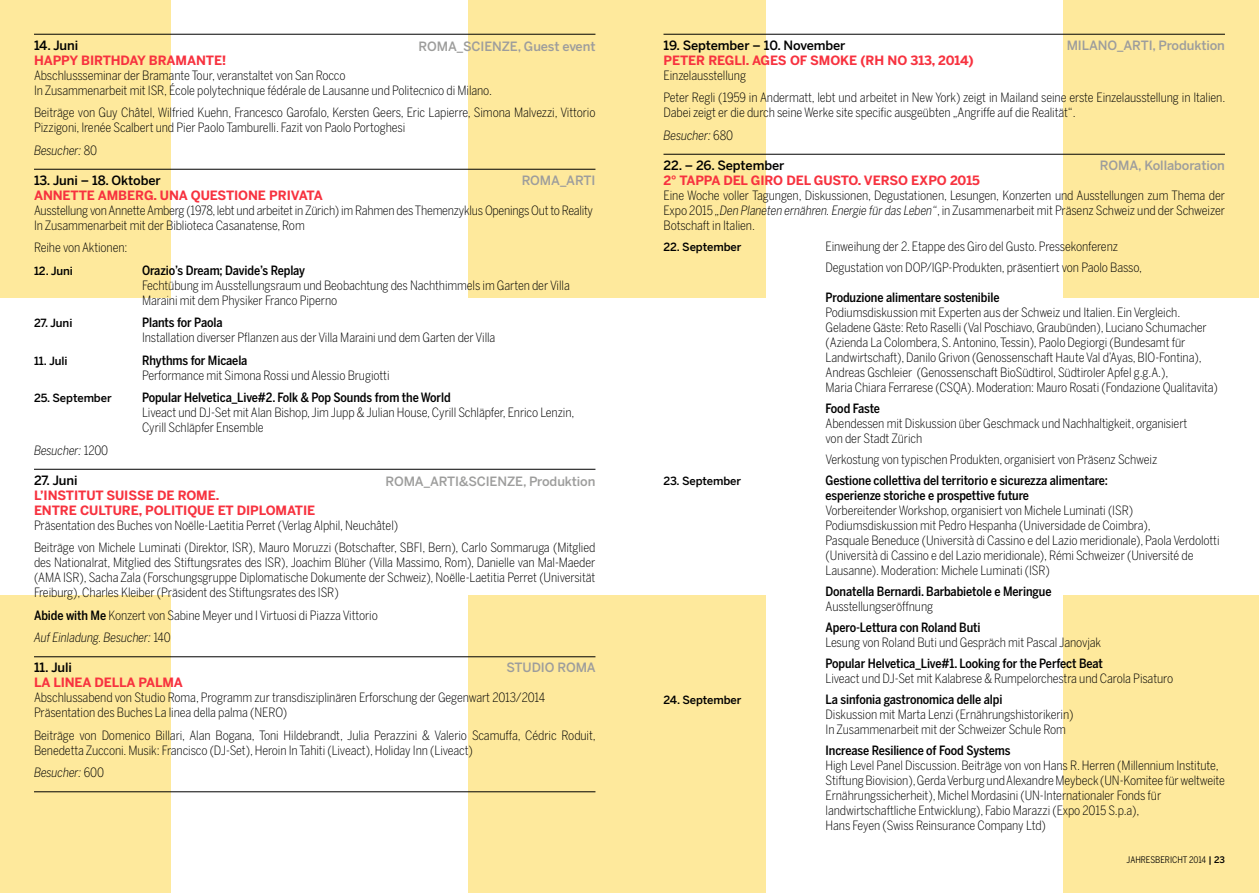
<style>
.page{position:relative;width:1259px;height:893px;background:#fff}
.page>*{position:absolute;margin:0;border:0;box-sizing:border-box;transform-origin:0 0}
.t1{font:300 12.75px/15px "Benton Sans Cond";letter-spacing:-.01em;color:#000}
.t2{font:500 12.75px/15px "Benton Sans Cond";letter-spacing:-.01em;color:#000}
.t3{font:700 12.75px/15px "Benton Sans";letter-spacing:-.01em;color:#f7323f}
.t4{font:500 12.75px "Benton Sans";letter-spacing:-.01em;color:#9d9d9c}
.t5{font:500 12.75px "Benton Sans";letter-spacing:-.01em;color:#000}
.t6{font:italic 300 12.75px "Benton Sans Cond";letter-spacing:-.01em;color:#000}
.t7{font:500 11.25px "Benton Sans";letter-spacing:-.01em;color:#000}
.t8{font:9px "Benton Sans Cond";color:#000}
.s1{font-style:normal}
.s2{font-weight:500}
.s3{font-style:italic}
.s4{font-family:"Benton Sans";font-weight:500}
</style>
<div class="page">
<div style="left:0;top:0;width:170px;height:298px;background:#fee99c"></div>
<div style="left:1063px;top:0;width:196px;height:298px;background:#fee99c"></div>
<div style="left:0;top:595px;width:170px;height:298px;background:#fee99c"></div>
<div style="left:468px;top:0;width:297px;height:298px;background:#fee99c"></div>
<div style="left:468px;top:595px;width:297px;height:298px;background:#fee99c"></div>
<div style="left:1063px;top:595px;width:196px;height:298px;background:#fee99c"></div>
<hr style="left:34px;top:34px;width:561px;height:1px;background:#000">
<hr style="left:34px;top:169px;width:561px;height:1px;background:#000">
<hr style="left:34px;top:469px;width:561px;height:1px;background:#000">
<hr style="left:34px;top:656px;width:561px;height:1px;background:#000">
<hr style="left:34px;top:791px;width:561px;height:1px;background:#000">
<hr style="left:663px;top:34px;width:562px;height:1px;background:#000">
<hr style="left:663px;top:154px;width:562px;height:1px;background:#000">
<p class="t5" style="left:34px;top:37px;width:46px">14. Juni</p>
<p class="t3" style="left:34px;top:52px;width:194px">HAPPY BIRTHDAY BRAMANTE!</p>
<p class="t1" style="left:34px;top:67px;width:459px">Abschlussseminar der Bramante Tour, veranstaltet von San Rocco<br>In Zusammenarbeit mit ISR, École polytechnique fédérale de Lausanne und Politecnico di Milano.</p>
<p class="t1" style="left:34px;top:105px;width:563px">Beiträge von Guy Châtel, Wilfried Kuehn, Francesco Garofalo, Kersten Geers, Eric Lapierre, Simona Malvezzi, Vittorio<br>Pizzigoni, Irenée Scalbert und Pier Paolo Tamburelli. Fazit von Paolo Portoghesi</p>
<p class="t6" style="left:34px;top:143px;width:65px">Besucher: <span class="s1">80</span></p>
<p class="t5" style="left:34px;top:172px;width:128px">13. Juni – 18. Oktober</p>
<p class="t3" style="left:34px;top:187px;width:290px">ANNETTE AMBERG. UNA QUESTIONE PRIVATA</p>
<p class="t1" style="left:34px;top:202px;width:560px">Ausstellung von Annette Amberg (1978, lebt und arbeitet in Zürich) im Rahmen des Themenzyklus Openings Out to Reality<br>In Zusammenarbeit mit der Biblioteca Casanatense, Rom</p>
<p class="t1" style="left:34px;top:240px;width:95px">Reihe von Aktionen:</p>
<p class="t7" style="left:34px;top:264px;width:40px">12. Juni</p>
<p class="t2" style="left:142px;top:262px;width:165px">Orazio’s Dream; Davide’s Replay</p>
<p class="t1" style="left:142px;top:277px;width:429px">Fechtübung im Ausstellungsraum und Beobachtung des Nachthimmels im Garten der Villa<br>Maraini mit dem Physiker Franco Piperno</p>
<p class="t7" style="left:34px;top:316px;width:40px">27. Juni</p>
<p class="t2" style="left:142px;top:315px;width:82px">Plants for Paola</p>
<p class="t1" style="left:142px;top:330px;width:355px">Installation diverser Pflanzen aus der Villa Maraini und dem Garten der Villa</p>
<p class="t7" style="left:34px;top:354px;width:35px">11. Juli</p>
<p class="t2" style="left:142px;top:352px;width:107px">Rhythms for Micaela</p>
<p class="t1" style="left:142px;top:367px;width:249px">Performance mit Simona Rossi und Alessio Brugiotti</p>
<p class="t7" style="left:34px;top:391px;width:79px">25. September</p>
<p class="t2" style="left:142px;top:390px;width:310px">Popular Helvetica_Live#2. Folk &amp; Pop Sounds from the World</p>
<p class="t1" style="left:142px;top:405px;width:434px">Liveact und DJ-Set mit Alan Bishop, Jim Jupp &amp; Julian House, Cyrill Schläpfer, Enrico Lenzin,<br>Cyrill Schläpfer Ensemble</p>
<p class="t6" style="left:34px;top:443px;width:76px">Besucher: <span class="s1">1200</span></p>
<p class="t5" style="left:34px;top:472px;width:45px">27. Juni</p>
<p class="t3" style="left:34px;top:487px;width:283px">L’INSTITUT SUISSE DE ROME.<br>ENTRE CULTURE, POLITIQUE ET DIPLOMATIE</p>
<p class="t1" style="left:34px;top:514px;width:563px;line-height:22.5px">Präsentation des Buches von Noëlle-Laetitia Perret (Verlag Alphil, Neuchâtel)<br>Beiträge von Michele Luminati (Direktor, ISR), Mauro Moruzzi (Botschafter, SBFI, Bern), Carlo Sommaruga (Mitglied</p>
<p class="t1" style="left:34px;top:555px;width:563px;text-align:justify">des Nationalrat, Mitglied des Stiftungsrates des ISR), Joachim Blüher (Villa Massimo, Rom), Danielle van Mal-Maeder (AMA ISR), Sacha Zala (Forschungsgruppe Diplomatische Dokumente der Schweiz), Noëlle-Laetitia Perret (Universität Freiburg), Charles Kleiber (Präsident des Stiftungsrates des ISR)</p>
<p class="t1" style="left:34px;top:604px;width:345px;line-height:22.5px"><span class="s2">Abide with Me</span> Konzert von Sabine Meyer und I Virtuosi di Piazza Vittorio<br><span class="s3">Auf Einladung. Besucher:</span> 140</p>
<p class="t5" style="left:34px;top:660px;width:39px">11. Juli</p>
<p class="t3" style="left:34px;top:675px;width:150px">LA LINEA DELLA PALMA</p>
<p class="t1" style="left:34px;top:690px;width:512px">Abschlussabend von Studio Roma, Programm zur transdisziplinären Erforschung der Gegenwart 2013/2014<br>Präsentation des Buches La linea della palma (NERO)</p>
<p class="t1" style="left:34px;top:727px;width:563px">Beiträge von Domenico Billari, Alan Bogana, Toni Hildebrandt, Julia Perazzini &amp; Valerio Scamuffa, Cédric Roduit,<br>Benedetta Zucconi. Musik: Francisco (DJ-Set), Heroin In Tahiti (Liveact), Holiday Inn (Liveact)</p>
<p class="t6" style="left:34px;top:765px;width:72px">Besucher: <span class="s1">600</span></p>
<p class="t4" style="left:418px;top:39px;width:178px">ROMA_SCIENZE, Guest event</p>
<p class="t4" style="left:522px;top:173px;width:75px">ROMA_ARTI</p>
<p class="t4" style="left:385px;top:474px;width:211px">ROMA_ARTI&amp;SCIENZE, Produktion</p>
<p class="t4" style="left:506px;top:659px;width:91px">STUDIO ROMA</p>
<p class="t5" style="left:663px;top:37px;width:183px">19. September – 10. November</p>
<p class="t3" style="left:663px;top:52px;width:312px">PETER REGLI. AGES OF SMOKE (RH NO 313, 2014)</p>
<p class="t1" style="left:663px;top:64px;width:563px;line-height:22.5px">Einzelausstellung<br>Peter Regli (1959 in Andermatt, lebt und arbeitet in New York) zeigt in Mailand seine erste Einzelausstellung in Italien.</p>
<p class="t1" style="left:663px;top:101px;width:414px;line-height:22.5px">Dabei zeigt er die durch seine Werke site specific ausgeübten „Angriffe auf die Realität“.<br><span class="s3">Besucher:</span> 680</p>
<p class="t5" style="left:663px;top:157px;width:122px">22. – 26. September</p>
<p class="t3" style="left:663px;top:172px;width:318px">2° TAPPA DEL GIRO DEL GUSTO. VERSO EXPO 2015</p>
<p class="t1" style="left:663px;top:187px;width:563px;text-align:justify">Eine Woche voller Tagungen, Diskussionen, Degustationen, Lesungen, Konzerten und Ausstellungen zum Thema der Expo 2015 <span class="s3">„Den Planeten ernähren. Energie für das Leben“</span>, in Zusammenarbeit mit Präsenz Schweiz und der Schweizer Botschaft in Italien.</p>
<p class="t7" style="left:663px;top:240px;width:79px">22. September</p>
<p class="t1" style="left:825px;top:235px;width:318px;line-height:21px">Einweihung der 2. Etappe des Giro del Gusto. Pressekonferenz<br>Degustation von DOP/IGP-Produkten, präsentiert von Paolo Basso,</p>
<p class="t2" style="left:825px;top:289px;width:175px">Produzione alimentare sostenibile</p>
<p class="t1" style="left:825px;top:304px;width:394px">Podiumsdiskussion mit Experten aus der Schweiz und Italien. Ein Vergleich.<br>Geladene Gäste: Reto Raselli (Val Poschiavo, Graubünden), Luciano Schumacher (Azienda La Colombera, S. Antonino, Tessin), Paolo Degiorgi (Bundesamt für Landwirtschaft), Danilo Grivon (Genossenschaft Haute Val d’Ayas, BIO-Fontina), Andreas Gschleier (Genossenschaft BioSüdtirol, Südtiroler Apfel g.g.A.),<br>Maria Chiara Ferrarese (CSQA). Moderation: Mauro Rosati (Fondazione Qualitavita)</p>
<p class="t2" style="left:825px;top:400px;width:56px">Food Faste</p>
<p class="t1" style="left:825px;top:415px;width:363px">Abendessen mit Diskussion über Geschmack und Nachhaltigkeit, organisiert von der Stadt Zürich</p>
<p class="t1" style="left:825px;top:451px;width:333px">Verkostung von typischen Produkten, organisiert von Präsenz Schweiz</p>
<p class="t7" style="left:663px;top:474px;width:79px">23. September</p>
<p class="t2" style="left:825px;top:472px;width:284px">Gestione collettiva del territorio e sicurezza alimentare: esperienze storiche e prospettive future</p>
<p class="t1" style="left:825px;top:502px;width:395px">Vorbereitender Workshop, organisiert von Michele Luminati (ISR)<br>Podiumsdiskussion mit Pedro Hespanha (Universidade de Coimbra),<br>Pasquale Beneduce (Università di Cassino e del Lazio meridionale), Paola Verdolotti (Università di Cassino e del Lazio meridionale), Rémi Schweizer (Université de Lausanne). Moderation: Michele Luminati (ISR)</p>
<p class="t2" style="left:825px;top:583px;width:227px">Donatella Bernardi. Barbabietole e Meringue</p>
<p class="t1" style="left:825px;top:598px;width:109px">Ausstellungseröffnung</p>
<p class="t2" style="left:825px;top:619px;width:156px">Apero-Lettura con Roland Buti</p>
<p class="t1" style="left:825px;top:634px;width:277px">Lesung von Roland Buti und Gespräch mit Pascal Janovjak</p>
<p class="t2" style="left:825px;top:655px;width:279px">Popular Helvetica_Live#1. Looking for the Perfect Beat</p>
<p class="t1" style="left:825px;top:670px;width:349px">Liveact und DJ-Set mit Kalabrese &amp; Rumpelorchestra und Carola Pisaturo</p>
<p class="t7" style="left:663px;top:693px;width:79px">24. September</p>
<p class="t2" style="left:825px;top:691px;width:178px">La sinfonia gastronomica delle alpi</p>
<p class="t1" style="left:825px;top:706px;width:249px">Diskussion mit Marta Lenzi (Ernährungshistorikerin)<br>In Zusammenarbeit mit der Schweizer Schule Rom</p>
<p class="t2" style="left:825px;top:742px;width:186px">Increase Resilience of Food Systems</p>
<p class="t1" style="left:825px;top:757px;width:401px">High Level Panel Discussion. Beiträge von von Hans R. Herren (Millennium Institute, Stiftung Biovision), Gerda Verburg und Alexandre Meybeck (UN-Komitee für weltweite Ernährungssicherheit), Michel Mordasini (UN-Internationaler Fonds für landwirtschaftliche Entwicklung), Fabio Marazzi (Expo 2015 S.p.a),<br>Hans Feyen (Swiss Reinsurance Company Ltd)</p>
<p class="t4" style="left:1066px;top:38px;width:160px">MILANO_ARTI, Produktion</p>
<p class="t4" style="left:1100px;top:157px;width:126px">ROMA, Kollaboration</p>
<p class="t8" style="left:1126px;top:854px;width:100px">JAHRESBERICHT 2014 <span class="s4">| 23</span></p>
</div>
